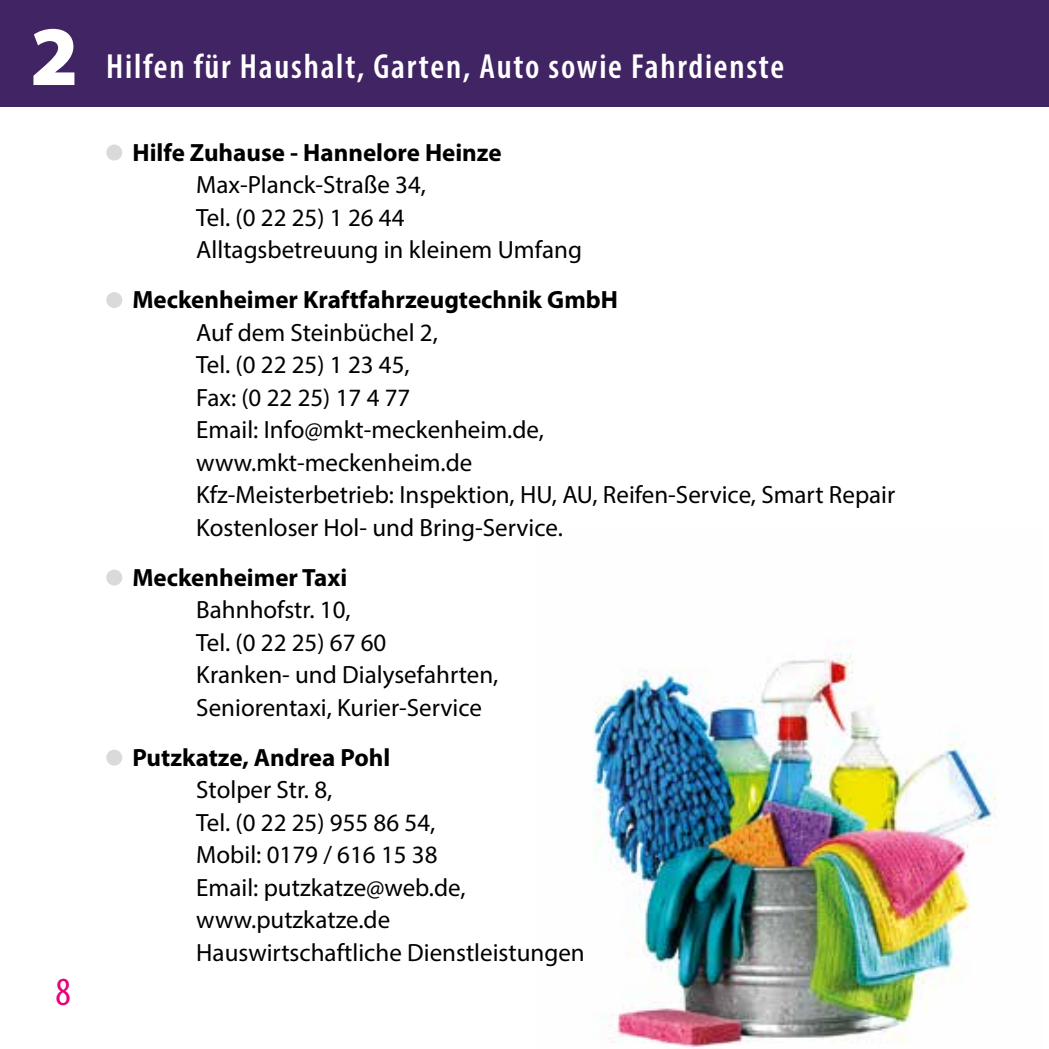
<style>
.page{position:relative;width:1049px;height:1049px;background:#fff}
.page>*{position:absolute;margin:0;border:0;box-sizing:border-box;transform-origin:0 0}
.t1{font:900 85px "Myriad Pro";color:#fff}
.t2{font:condensed 40px "Myriad Pro";color:#e6007d}
.t3{font:600 condensed 35px "Myriad Pro";letter-spacing:.05em;color:#fff}
.t4{font:25px/32.5px "Myriad Pro";color:#000}
.t5{font:700 25px "Myriad Pro";color:#000}
</style>
<div class="page">
<img style="left:592px;top:639px;width:405px;height:410px">
<div style="left:0;top:0;width:1049px;height:106px;background:#412463"></div>
<div style="left:106px;top:145px;width:16px;height:15px;background:#dadada;border-radius:50%"></div>
<div style="left:106px;top:292px;width:16px;height:16px;background:#dadada;border-radius:50%"></div>
<div style="left:106px;top:570px;width:16px;height:15px;background:#dadada;border-radius:50%"></div>
<div style="left:106px;top:750px;width:16px;height:15px;background:#dadada;border-radius:50%"></div>
<h1 class="t1" style="left:30px;top:0;width:50px">2</h1>
<h2 class="t2" style="left:55px;top:967px;width:17px">8</h2>
<h3 class="t3" style="left:106px;top:44px;width:679px">Hilfen für Haushalt, Garten, Auto sowie Fahrdienste</h3>
<p class="t5" style="left:132px;top:136px;width:371px">Hilfe Zuhause - Hannelore Heinze</p>
<p class="t4" style="left:196px;top:168px;width:387px">Max-Planck-Straße 34,<br>Tel. (0 22 25) 1 26 44<br>Alltagsbetreuung in kleinem Umfang</p>
<p class="t5" style="left:132px;top:283px;width:487px">Meckenheimer Kraftfahrzeugtechnik GmbH</p>
<p class="t4" style="left:196px;top:315px;width:700px">Auf dem Steinbüchel 2,<br>Tel. (0 22 25) 1 23 45,<br>Fax: (0 22 25) 17 4 77<br>Email: Info@mkt-meckenheim.de,<br>www.mkt-meckenheim.de<br>Kfz-Meisterbetrieb: Inspektion, HU, AU, Reifen-Service, Smart Repair Kostenloser Hol- und Bring-Service.</p>
<p class="t5" style="left:132px;top:561px;width:216px">Meckenheimer Taxi</p>
<p class="t4" style="left:196px;top:593px;width:304px">Bahnhofstr. 10,<br>Tel. (0 22 25) 67 60<br>Kranken- und Dialysefahrten,<br>Seniorentaxi, Kurier-Service</p>
<p class="t5" style="left:132px;top:741px;width:259px">Putzkatze, Andrea Pohl</p>
<p class="t4" style="left:196px;top:773px;width:390px">Stolper Str. 8,<br>Tel. (0 22 25) 955 86 54,<br>Mobil: 0179 / 616 15 38<br>Email: putzkatze@web.de, www.putzkatze.de<br>Hauswirtschaftliche Dienstleistungen</p>
</div>
